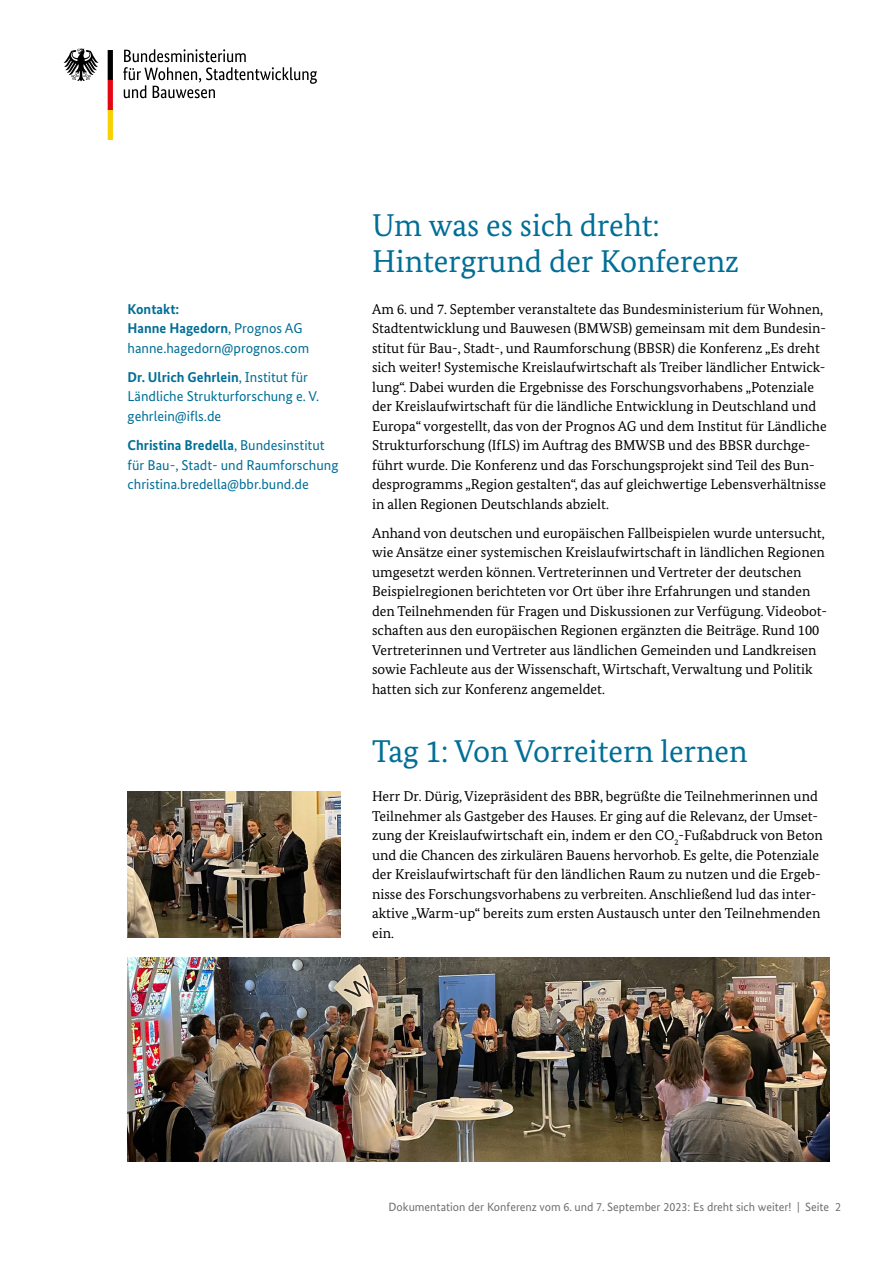
<style>
.page{position:relative;width:893px;height:1263px;background:#fff}
.page>*{position:absolute;margin:0;border:0;box-sizing:border-box;transform-origin:0 0}
._06_H1{font:31.5px/36px "Bundes Serif";color:#006e96}
._10_P{font:14.25px/19.5px "Bundes Serif";color:#000}
._07_Einleitungstext{font:14.25px/19.5px "Bundes Sans";color:#006e96}
.t1{font:12px "Bundes Sans";color:#706f6f}
.s1{font-weight:700}
</style>
<div class="page">
<svg style="left:123px;top:49px;width:194px;height:49px"></svg>
<svg style="left:64px;top:49px;width:35px;height:32px"></svg>
<svg style="left:108px;top:50px;width:5px;height:90px"></svg>
<img style="left:128px;top:791px;width:212px;height:147px">
<img style="left:128px;top:957px;width:701px;height:205px">
<p class="_07_Einleitungstext" style="left:128px;top:299px;width:183px"><span class="s1">Kontakt:<br>Hanne Hagedorn</span>, Prognos AG hanne.hagedorn@prognos.com</p>
<p class="_07_Einleitungstext" style="left:128px;top:367px;width:193px"><span class="s1">Dr. Ulrich Gehrlein</span>, Institut für<br>Ländliche Strukturforschung e. V. gehrlein@ifls.de</p>
<p class="_07_Einleitungstext" style="left:128px;top:435px;width:212px"><span class="s1">Christina Bredella</span>, Bundesinstitut für Bau-, Stadt- und Raumforschung christina.bredella@bbr.bund.de</p>
<h1 class="_06_H1" style="left:372px;top:206px;width:369px">Um was es sich dreht:<br>Hintergrund der Konferenz</h1>
<p class="_10_P" style="left:372px;top:299px;width:456px">Am 6. und 7. September veranstaltete das Bundesministerium für Wohnen, Stadtentwicklung und Bauwesen (BMWSB) gemeinsam mit dem Bundesin&shy;stitut für Bau-, Stadt-, und Raumforschung (BBSR) die Konferenz „Es dreht sich weiter! Systemische Kreislaufwirtschaft als Treiber ländlicher Entwick&shy;lung“. Dabei wurden die Ergebnisse des Forschungsvorhabens „Potenziale der Kreislaufwirtschaft für die ländliche Entwicklung in Deutschland und Europa“ vorgestellt, das von der Prognos AG und dem Institut für Ländliche Strukturforschung (IfLS) im Auftrag des BMWSB und des BBSR durchge&shy;führt wurde. Die Konferenz und das Forschungsprojekt sind Teil des Bun&shy;desprogramms „Region gestalten“, das auf gleichwertige Lebensverhältnisse in allen Regionen Deutschlands abzielt.</p>
<p class="_10_P" style="left:372px;top:523px;width:456px">Anhand von deutschen und europäischen Fallbeispielen wurde untersucht, wie Ansätze einer systemischen Kreislaufwirtschaft in ländlichen Regionen umgesetzt werden können. Vertreterinnen und Vertreter der deutschen Beispielregionen berichteten vor Ort über ihre Erfahrungen und standen den Teilnehmenden für Fragen und Diskussionen zur Verfügung. Videobot&shy;schaften aus den europäischen Regionen ergänzten die Beiträge. Rund 100<br>Vertreterinnen und Vertreter aus ländlichen Gemeinden und Landkreisen sowie Fachleute aus der Wissenschaft, Wirtschaft, Verwaltung und Politik hatten sich zur Konferenz angemeldet.</p>
<h1 class="_06_H1" style="left:372px;top:733px;width:377px">Tag 1: Von Vorreitern lernen</h1>
<p class="_10_P" style="left:372px;top:786px;width:452px">Herr Dr. Dürig, Vizepräsident des BBR, begrüßte die Teilnehmerinnen und Teilnehmer als Gastgeber des Hauses. Er ging auf die Relevanz, der Umset&shy;zung der Kreislaufwirtschaft ein, indem er den CO<sub>2</sub>-Fußabdruck von Beton und die Chancen des zirkulären Bauens hervorhob. Es gelte, die Potenziale der Kreislaufwirtschaft für den ländlichen Raum zu nutzen und die Ergeb&shy;nisse des Forschungsvorhabens zu verbreiten. Anschließend lud das inter&shy;aktive „Warm-up“ bereits zum ersten Austausch unter den Teilnehmenden ein.</p>
<p class="t1" style="left:389px;top:1199px;width:454px">Dokumentation der Konferenz vom 6. und 7. September 2023: Es dreht sich weiter! | Seite 2</p>
</div>
